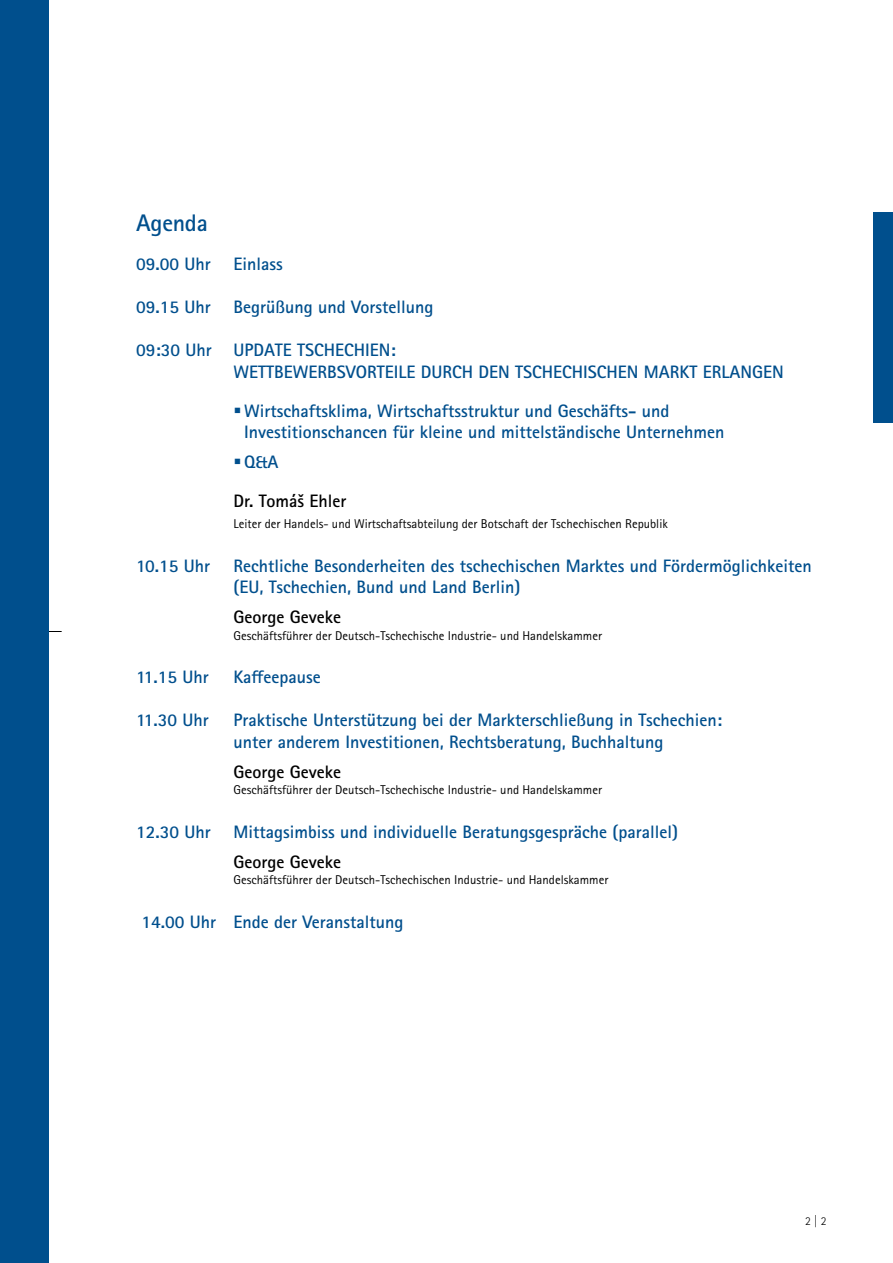
<style>
.page{position:relative;width:893px;height:1263px;background:#fff}
.page>*{position:absolute;margin:0;border:0;box-sizing:border-box;transform-origin:0 0}
.t1{font:700 24px "Rotis Sans Serif Pro";letter-spacing:-.01em;color:#004f8d}
.t2{font:700 18px/21.6px "Rotis Sans Serif Pro";color:#004f8d}
.t3{font:700 18px/38.5px "Rotis Sans Serif Pro";color:#000}
.t4{font:12.75px "Rotis Sans Serif Pro";color:#000}
.t5{font:300 12px "Rotis Sans Serif Pro";color:#000}
.s1{color:#004f8d}
</style>
<div class="page">
<svg style="left:49px;top:631px;width:13px;height:1px"></svg>
<div style="left:0;top:0;width:49px;height:1263px;background:#004f8d"></div>
<div style="left:874px;top:213px;width:19px;height:210px;background:#004f8d"></div>
<h1 class="t1" style="left:136px;top:208px;width:73px">Agenda</h1>
<p class="t2" style="left:136px;top:253px;width:76px">09.00 Uhr</p>
<p class="t2" style="left:234px;top:253px;width:51px">Einlass</p>
<p class="t2" style="left:136px;top:296px;width:76px">09.15 Uhr</p>
<p class="t2" style="left:234px;top:296px;width:202px">Begrüßung und Vorstellung</p>
<p class="t2" style="left:234px;top:339px;width:552px;text-indent:-98px">09:30 Uhr UPDATE TSCHECHIEN:<br>WETTBEWERBSVORTEILE DURCH DEN TSCHECHISCHEN MARKT ERLANGEN</p>
<p class="t2" style="left:244px;top:399px;width:482px;text-indent:-10px">▪ Wirtschaftsklima, Wirtschaftsstruktur und Geschäfts- und<br>Investitionschancen für kleine und mittelständische Unternehmen</p>
<p class="t3" style="left:234px;top:443px;width:114px"><span class="s1">▪Q&amp;A<br></span>Dr. Tomáš Ehler</p>
<p class="t4" style="left:234px;top:517px;width:436px">Leiter der Handels- und Wirtschaftsabteilung der Botschaft der Tschechischen Republik</p>
<p class="t2" style="left:136px;top:555px;width:75px">10.15 Uhr</p>
<p class="t2" style="left:234px;top:555px;width:580px">Rechtliche Besonderheiten des tschechischen Marktes und Fördermöglichkeiten (EU, Tschechien, Bund und Land Berlin)</p>
<p class="t3" style="left:234px;top:598px;width:109px">George Geveke</p>
<p class="t4" style="left:234px;top:628px;width:370px">Geschäftsführer der Deutsch-Tschechische Industrie- und Handelskammer</p>
<p class="t2" style="left:136px;top:666px;width:74px">11.15 Uhr</p>
<p class="t2" style="left:234px;top:666px;width:89px">Kaffeepause</p>
<p class="t2" style="left:136px;top:709px;width:74px">11.30 Uhr</p>
<p class="t2" style="left:234px;top:709px;width:490px">Praktische Unterstützung bei der Markterschließung in Tschechien: unter anderem Investitionen, Rechtsberatung, Buchhaltung</p>
<p class="t3" style="left:234px;top:752px;width:109px">George Geveke</p>
<p class="t4" style="left:234px;top:783px;width:370px">Geschäftsführer der Deutsch-Tschechische Industrie- und Handelskammer</p>
<p class="t2" style="left:136px;top:821px;width:76px">12.30 Uhr</p>
<p class="t2" style="left:234px;top:821px;width:446px">Mittagsimbiss und individuelle Beratungsgespräche (parallel)</p>
<p class="t3" style="left:234px;top:842px;width:109px">George Geveke</p>
<p class="t4" style="left:234px;top:872px;width:376px">Geschäftsführer der Deutsch-Tschechischen Industrie- und Handelskammer</p>
<p class="t2" style="left:141px;top:910px;width:264px">14.00 Uhr Ende der Veranstaltung</p>
<p class="t5" style="left:805px;top:1214px;width:23px">2 | 2</p>
</div>
